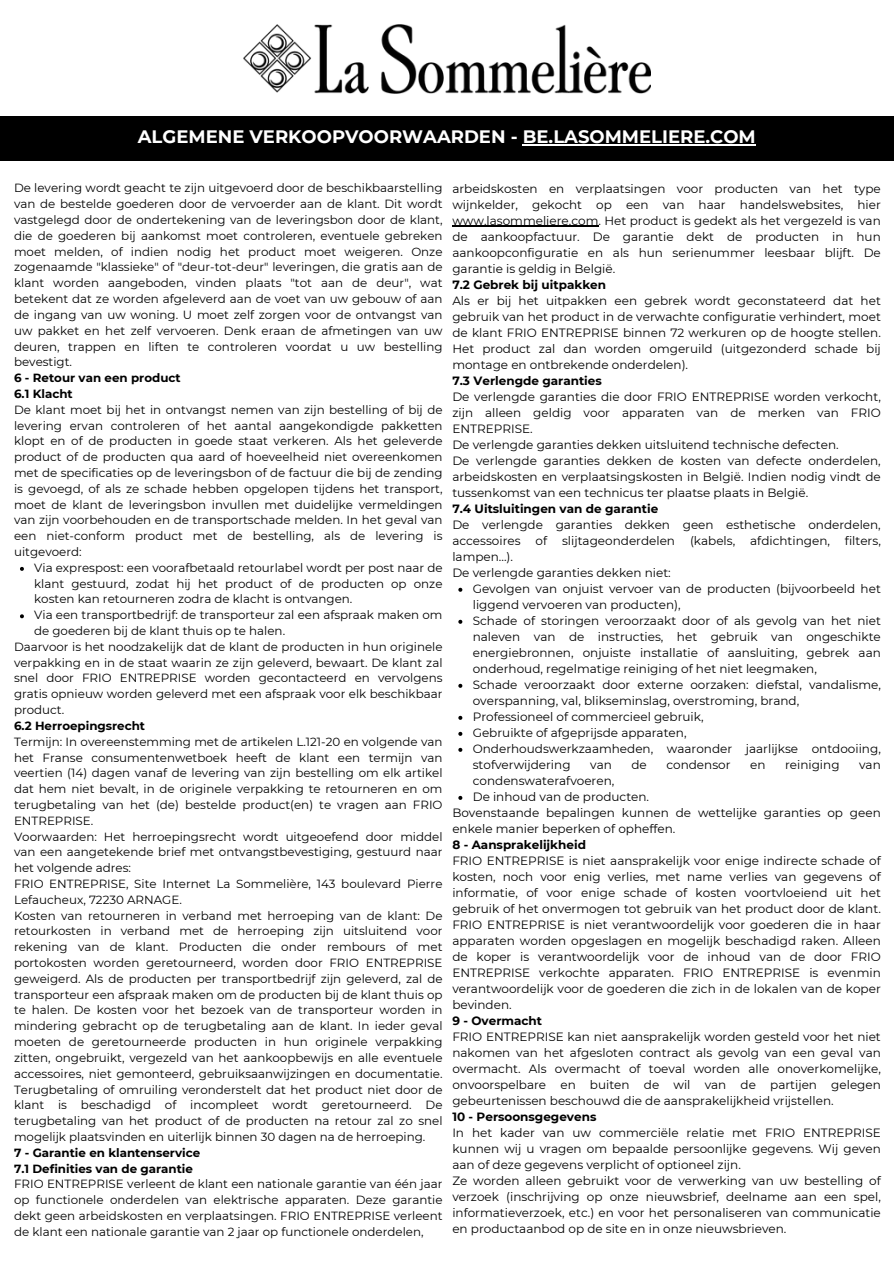
<style>
.page{position:relative;width:894px;height:1264px;background:#fff}
.page>*{position:absolute;margin:0;border:0;box-sizing:border-box;transform-origin:0 0}
.t1{font:700 18px "Montserrat";color:#fff}
.t2{font:12px/16px "Montserrat";color:#000;text-align:justify}
.t3{font:700 12px "Montserrat";color:#000}
.t4{font:11.85px/15.8px "Montserrat";color:#000;text-align:justify}
.t5{font:700 11.85px "Montserrat";color:#000}
</style>
<div class="page">
<div style="left:0;top:116px;width:893px;height:44px;background:#000"></div>
<hr style="left:522px;top:144px;width:233px;height:1px;background:#fff">
<img style="left:244px;top:25px;width:406px;height:68px">
<svg style="left:20px;top:567px;width:4px;height:4px"></svg>
<svg style="left:20px;top:614px;width:4px;height:4px"></svg>
<hr style="left:452px;top:225px;width:146px;height:1px;background:#000">
<svg style="left:458px;top:587px;width:4px;height:4px"></svg>
<svg style="left:458px;top:619px;width:4px;height:4px"></svg>
<svg style="left:458px;top:683px;width:4px;height:4px"></svg>
<svg style="left:458px;top:715px;width:4px;height:4px"></svg>
<svg style="left:458px;top:731px;width:4px;height:4px"></svg>
<svg style="left:458px;top:747px;width:4px;height:4px"></svg>
<svg style="left:458px;top:795px;width:4px;height:4px"></svg>
<p class="t1" style="left:138px;top:126px;width:619px">ALGEMENE VERKOOPVOORWAARDEN - BE.LASOMMELIERE.COM</p>
<p class="t4" style="left:14px;top:180px;width:430px">De levering wordt geacht te zijn uitgevoerd door de beschikbaarstelling van de bestelde goederen door de vervoerder aan de klant. Dit wordt vastgelegd door de ondertekening van de leveringsbon door de klant, die de goederen bij aankomst moet controleren, eventuele gebreken moet melden, of indien nodig het product moet weigeren. Onze zogenaamde "klassieke" of "deur-tot-deur" leveringen, die gratis aan de klant worden aangeboden, vinden plaats "tot aan de deur", wat betekent dat ze worden afgeleverd aan de voet van uw gebouw of aan de ingang van uw woning. U moet zelf zorgen voor de ontvangst van uw pakket en het zelf vervoeren. Denk eraan de afmetingen van uw deuren, trappen en liften te controleren voordat u uw bestelling bevestigt.</p>
<p class="t5" style="left:14px;top:370px;width:168px">6 - Retour van een product</p>
<p class="t5" style="left:14px;top:386px;width:60px">6.1 Klacht</p>
<p class="t4" style="left:14px;top:401px;width:430px">De klant moet bij het in ontvangst nemen van zijn bestelling of bij de levering ervan controleren of het aantal aangekondigde pakketten klopt en of de producten in goede staat verkeren. Als het geleverde product of de producten qua aard of hoeveelheid niet overeenkomen met de specificaties op de leveringsbon of de factuur die bij de zending is gevoegd, of als ze schade hebben opgelopen tijdens het transport, moet de klant de leveringsbon invullen met duidelijke vermeldingen van zijn voorbehouden en de transportschade melden. In het geval van een niet-conform product met de bestelling, als de levering is uitgevoerd:</p>
<p class="t4" style="left:34px;top:559px;width:410px">Via exprespost: een voorafbetaald retourlabel wordt per post naar de klant gestuurd, zodat hij het product of de producten op onze kosten kan retourneren zodra de klacht is ontvangen.</p>
<p class="t4" style="left:34px;top:607px;width:410px">Via een transportbedrijf: de transporteur zal een afspraak maken om de goederen bij de klant thuis op te halen.</p>
<p class="t4" style="left:14px;top:638px;width:430px">Daarvoor is het noodzakelijk dat de klant de producten in hun originele verpakking en in de staat waarin ze zijn geleverd, bewaart. De klant zal snel door FRIO ENTREPRISE worden gecontacteerd en vervolgens gratis opnieuw worden geleverd met een afspraak voor elk beschikbaar product.</p>
<p class="t5" style="left:14px;top:718px;width:132px">6.2 Herroepingsrecht</p>
<p class="t4" style="left:14px;top:733px;width:430px">Termijn: In overeenstemming met de artikelen L.121-20 en volgende van het Franse consumentenwetboek heeft de klant een termijn van veertien (14) dagen vanaf de levering van zijn bestelling om elk artikel dat hem niet bevalt, in de originele verpakking te retourneren en om terugbetaling van het (de) bestelde product(en) te vragen aan FRIO ENTREPRISE.</p>
<p class="t4" style="left:14px;top:828px;width:430px">Voorwaarden: Het herroepingsrecht wordt uitgeoefend door middel van een aangetekende brief met ontvangstbevestiging, gestuurd naar het volgende adres:</p>
<p class="t4" style="left:14px;top:875px;width:430px">FRIO ENTREPRISE, Site Internet La Sommelière, 143 boulevard Pierre<br>Lefaucheux, 72230 ARNAGE.</p>
<p class="t4" style="left:14px;top:907px;width:430px">Kosten van retourneren in verband met herroeping van de klant: De retourkosten in verband met de herroeping zijn uitsluitend voor rekening van de klant. Producten die onder rembours of met portokosten worden geretourneerd, worden door FRIO ENTREPRISE geweigerd. Als de producten per transportbedrijf zijn geleverd, zal de transporteur een afspraak maken om de producten bij de klant thuis op te halen. De kosten voor het bezoek van de transporteur worden in mindering gebracht op de terugbetaling aan de klant. In ieder geval moeten de geretourneerde producten in hun originele verpakking zitten, ongebruikt, vergezeld van het aankoopbewijs en alle eventuele accessoires, niet gemonteerd, gebruiksaanwijzingen en documentatie.<br>Terugbetaling of omruiling veronderstelt dat het product niet door de klant is beschadigd of incompleet wordt geretourneerd. De terugbetaling van het product of de producten na retour zal zo snel mogelijk plaatsvinden en uiterlijk binnen 30 dagen na de herroeping.</p>
<p class="t5" style="left:14px;top:1145px;width:187px">7 - Garantie en klantenservice</p>
<p class="t5" style="left:14px;top:1160px;width:180px">7.1 Definities van de garantie</p>
<p class="t4" style="left:14px;top:1176px;width:430px">FRIO ENTREPRISE verleent de klant een nationale garantie van één jaar op functionele onderdelen van elektrische apparaten. Deze garantie dekt geen arbeidskosten en verplaatsingen. FRIO ENTREPRISE verleent de klant een nationale garantie van 2 jaar op functionele onderdelen,</p>
<p class="t2" style="left:452px;top:180px;width:430px">arbeidskosten en verplaatsingen voor producten van het type wijnkelder, gekocht op een van haar handelswebsites, hier www.lasommeliere.com. Het product is gedekt als het vergezeld is van de aankoopfactuur. De garantie dekt de producten in hun aankoopconfiguratie en als hun serienummer leesbaar blijft. De garantie is geldig in België.</p>
<p class="t3" style="left:452px;top:277px;width:155px">7.2 Gebrek bij uitpakken</p>
<p class="t2" style="left:452px;top:292px;width:430px">Als er bij het uitpakken een gebrek wordt geconstateerd dat het gebruik van het product in de verwachte configuratie verhindert, moet de klant FRIO ENTREPRISE binnen 72 werkuren op de hoogte stellen.<br>Het product zal dan worden omgeruild (uitgezonderd schade bij montage en ontbrekende onderdelen).</p>
<p class="t3" style="left:452px;top:373px;width:151px">7.3 Verlengde garanties</p>
<p class="t2" style="left:452px;top:388px;width:430px">De verlengde garanties die door FRIO ENTREPRISE worden verkocht, zijn alleen geldig voor apparaten van de merken van FRIO ENTREPRISE.</p>
<p class="t2" style="left:452px;top:436px;width:388px">De verlengde garanties dekken uitsluitend technische defecten.</p>
<p class="t2" style="left:452px;top:452px;width:430px">De verlengde garanties dekken de kosten van defecte onderdelen, arbeidskosten en verplaatsingskosten in België. Indien nodig vindt de tussenkomst van een technicus ter plaatse plaats in België.</p>
<p class="t3" style="left:452px;top:501px;width:207px">7.4 Uitsluitingen van de garantie</p>
<p class="t2" style="left:452px;top:516px;width:430px">De verlengde garanties dekken geen esthetische onderdelen, accessoires of slijtageonderdelen (kabels, afdichtingen, filters, lampen...).</p>
<p class="t2" style="left:452px;top:564px;width:220px">De verlengde garanties dekken niet:</p>
<p class="t2" style="left:472px;top:580px;width:409px">Gevolgen van onjuist vervoer van de producten (bijvoorbeeld het liggend vervoeren van producten),</p>
<p class="t2" style="left:472px;top:612px;width:409px">Schade of storingen veroorzaakt door of als gevolg van het niet naleven van de instructies, het gebruik van ongeschikte energiebronnen, onjuiste installatie of aansluiting, gebrek aan onderhoud, regelmatige reiniging of het niet leegmaken,</p>
<p class="t2" style="left:472px;top:676px;width:409px">Schade veroorzaakt door externe oorzaken: diefstal, vandalisme, overspanning, val, blikseminslag, overstroming, brand,</p>
<p class="t2" style="left:472px;top:708px;width:232px">Professioneel of commercieel gebruik,</p>
<p class="t2" style="left:472px;top:724px;width:215px">Gebruikte of afgeprijsde apparaten,</p>
<p class="t2" style="left:472px;top:740px;width:409px">Onderhoudswerkzaamheden, waaronder jaarlijkse ontdooiing, stofverwijdering</p>
<p class="t2" style="left:590px;top:756px;width:23px">van</p>
<p class="t2" style="left:631px;top:756px;width:17px">de</p>
<p class="t2" style="left:666px;top:756px;width:66px">condensor</p>
<p class="t2" style="left:750px;top:756px;width:17px">en</p>
<p class="t2" style="left:784px;top:756px;width:56px">reiniging</p>
<p class="t2" style="left:858px;top:756px;width:23px">van</p>
<p class="t2" style="left:472px;top:772px;width:143px">condenswaterafvoeren,</p>
<p class="t2" style="left:472px;top:788px;width:178px">De inhoud van de producten.</p>
<p class="t2" style="left:452px;top:804px;width:430px">Bovenstaande bepalingen kunnen de wettelijke garanties op geen enkele manier beperken of opheffen.</p>
<p class="t3" style="left:452px;top:837px;width:135px">8 - Aansprakelijkheid</p>
<p class="t2" style="left:452px;top:852px;width:430px">FRIO ENTREPRISE is niet aansprakelijk voor enige indirecte schade of kosten, noch voor enig verlies, met name verlies van gegevens of informatie, of voor enige schade of kosten voortvloeiend uit het gebruik of het onvermogen tot gebruik van het product door de klant.<br>FRIO ENTREPRISE is niet verantwoordelijk voor goederen die in haar apparaten worden opgeslagen en mogelijk beschadigd raken. Alleen de koper is verantwoordelijk voor de inhoud van de door FRIO ENTREPRISE verkochte apparaten. FRIO ENTREPRISE is evenmin verantwoordelijk voor de goederen die zich in de lokalen van de koper bevinden.</p>
<p class="t3" style="left:452px;top:1013px;width:91px">9 - Overmacht</p>
<p class="t2" style="left:452px;top:1028px;width:430px">FRIO ENTREPRISE kan niet aansprakelijk worden gesteld voor het niet nakomen van het afgesloten contract als gevolg van een geval van overmacht. Als overmacht of toeval worden alle onoverkomelijke, onvoorspelbare en buiten de wil van de partijen gelegen gebeurtenissen beschouwd die de aansprakelijkheid vrijstellen.</p>
<p class="t3" style="left:452px;top:1109px;width:145px">10 - Persoonsgegevens</p>
<p class="t2" style="left:452px;top:1124px;width:430px">In het kader van uw commerciële relatie met FRIO ENTREPRISE kunnen wij u vragen om bepaalde persoonlijke gegevens. Wij geven aan of deze gegevens verplicht of optioneel zijn.</p>
<p class="t2" style="left:452px;top:1172px;width:430px">Ze worden alleen gebruikt voor de verwerking van uw bestelling of verzoek (inschrijving op onze nieuwsbrief, deelname aan een spel, informatieverzoek, etc.) en voor het personaliseren van communicatie en productaanbod op de site en in onze nieuwsbrieven.</p>
</div>
